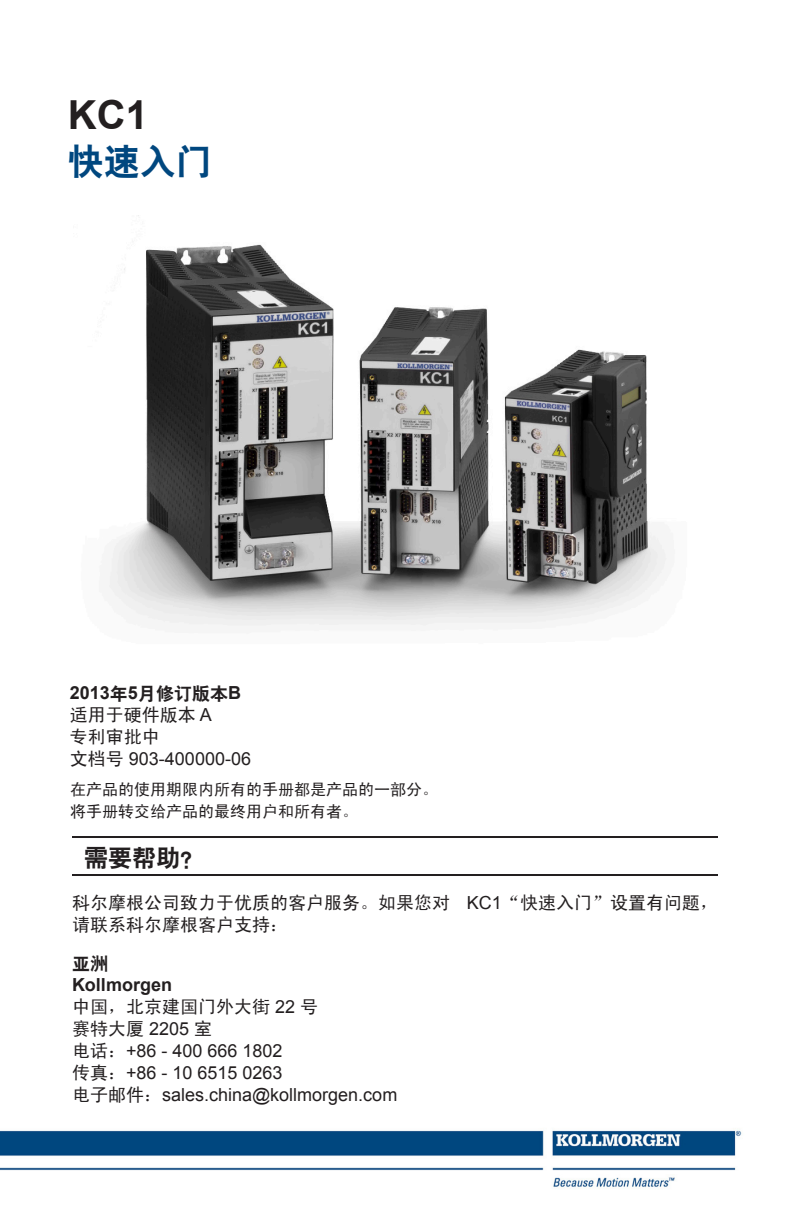
<style>
.page{position:relative;width:792px;height:1224px;background:#fff}
.page>*{position:absolute;margin:0;border:0;box-sizing:border-box;transform-origin:0 0}
.t1{font:700 40px "Arial";color:#231f20}
.t2{font:36px "H Yb 2 gj";color:#00477f}
.Paragraph_Style_1{font:24px "H Yb 2 gj";color:#231f20}
.t3{font:18px/22px "Sim Hei";color:#231f20}
.t4{font:18px "Arial";color:#231f20}
.t5{font:700 18px "Arial";color:#231f20}
.t6{font:18px "H Yb 2 gj";color:#231f20}
.t7{font:16px/22px "Sim Hei";color:#231f20}
.s1{font-family:"H Yb 2 gj";font-weight:400}
.s2{font-family:"Arial"}
.s3{font-family:"Sim Hei"}
</style>
<div class="page">
<hr style="left:72px;top:836px;width:646px;height:2px;background:#231f20">
<hr style="left:72px;top:874px;width:646px;height:2px;background:#231f20">
<img style="left:0;top:1130px;width:742px;height:59px">
<img style="left:109px;top:215px;width:558px;height:411px">
<p class="t1" style="left:68px;top:88px;width:82px">KC1</p>
<p class="t2" style="left:68px;top:143px;width:145px">快速入门</p>
<p class="t5" style="left:70px;top:681px;width:173px">2013<span class="s1">年</span>5<span class="s1">月修订版本</span>B</p>
<p class="t3" style="left:70px;top:704px;width:144px">适用于硬件版本 <span class="s2">A</span>专利审批中</p>
<p class="t4" style="left:70px;top:747px;width:183px"><span class="s3">文档号</span> 903-400000-06</p>
<p class="t7" style="left:70px;top:779px;width:369px">在产品的使用期限内所有的手册都是产品的一部分。将手册转交给产品的最终用户和所有者。</p>
<p class="Paragraph_Style_1" style="left:84px;top:846px;width:121px">需要帮助？</p>
<p class="t3" style="left:72px;top:892px;width:648px">科尔摩根公司致力于优质的客户服务。如果您对 <span class="s2">KC1</span>“快速入门”设置有问题，请联系科尔摩根客户支持：</p>
<p class="t6" style="left:72px;top:954px;width:37px">亚洲</p>
<p class="t5" style="left:72px;top:972px;width:102px">Kollmorgen</p>
<p class="t3" style="left:72px;top:995px;width:248px">中国，北京建国门外大街 <span class="s2">22</span> 号</p>
<p class="t3" style="left:72px;top:1017px;width:142px">赛特大厦 <span class="s2">2205</span> 室</p>
<p class="t4" style="left:72px;top:1039px;width:212px"><span class="s3">电话：</span>+86 - 400 666 1802</p>
<p class="t4" style="left:72px;top:1061px;width:212px"><span class="s3">传真：</span>+86 - 10 6515 0263</p>
<p class="t4" style="left:72px;top:1083px;width:327px"><span class="s3">电子邮件：</span>sales.china@kollmorgen.com</p>
</div>
